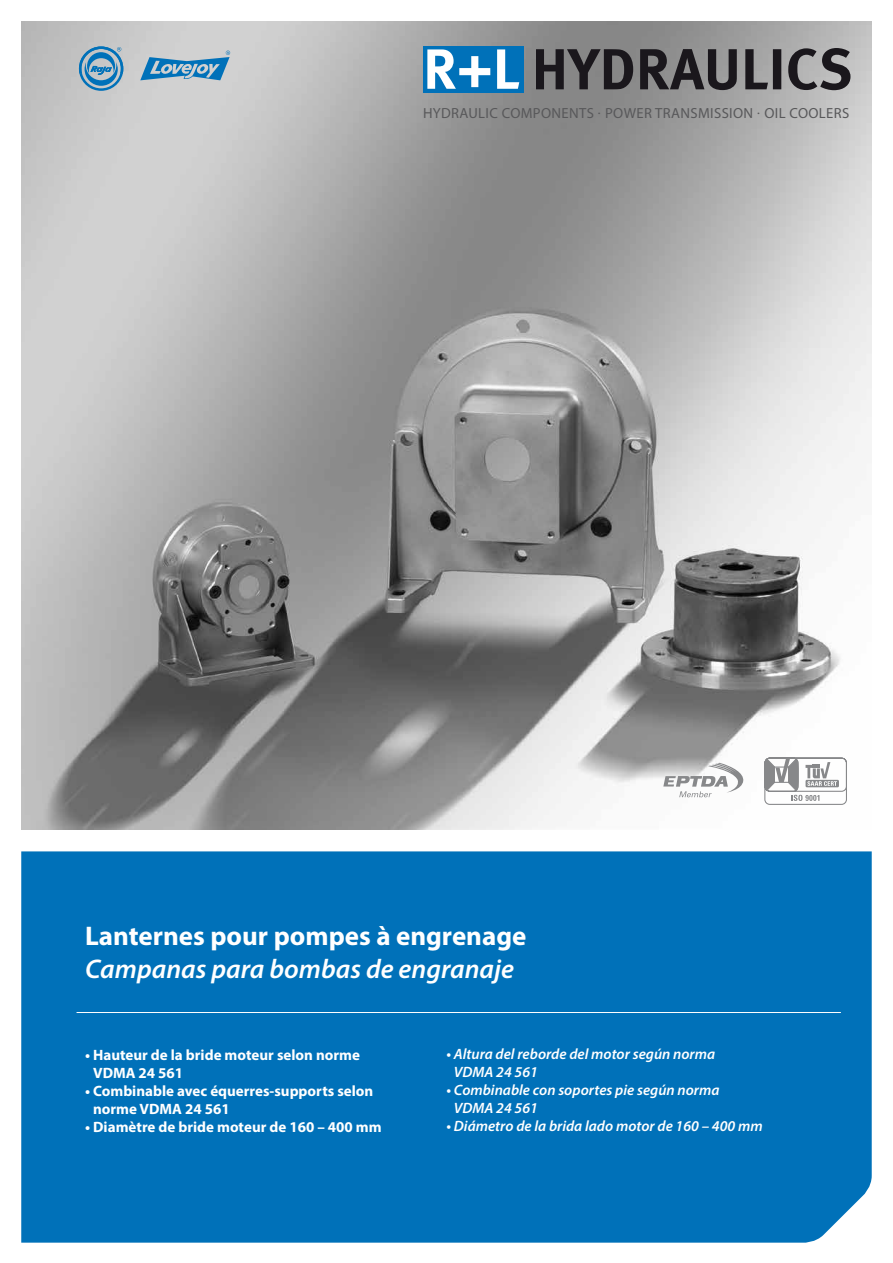
<style>
.page{position:relative;width:893px;height:1263px;background:#fff}
.page>*{position:absolute;margin:0;border:0;box-sizing:border-box;transform-origin:0 0}
.t1{font:700 27px "Myriad Pro";color:#fff}
.t2{font:italic 600 27px "Myriad Pro";color:#fff}
.t3{font:700 15px/18px "Myriad Pro";color:#fff}
.t4{font:italic 600 15px/18px "Myriad Pro";color:#fff}
.t5{font:14.7px "Myriad Pro";letter-spacing:.025em;color:#58585a}
.s1{font-weight:600}
</style>
<div class="page">
<div style="left:21px;top:851px;width:851px;height:391px;background:#0071b9"></div>
<img style="left:21px;top:21px;width:851px;height:808px">
<div style="left:423px;top:46px;width:100px;height:46px;background:#0071b9"></div>
<svg style="left:427px;top:49px;width:92px;height:40px"></svg>
<svg style="left:536px;top:48px;width:314px;height:42px;background:#5f5d60"></svg>
<svg style="left:79px;top:46px;width:44px;height:45px;background:#70a1c0"></svg>
<svg style="left:140px;top:51px;width:90px;height:29px;background:#79a8c6"></svg>
<hr style="left:77px;top:1012px;width:764px;height:1px;background:#fff">
<svg style="left:764px;top:757px;width:83px;height:48px"></svg>
<svg style="left:663px;top:763px;width:80px;height:34px"></svg>
<p class="t5" style="left:423px;top:104px;width:428px">HYDRAULIC COMPONENTS <span class="s1">.</span> POWER TRANSMISSION <span class="s1">.</span> OIL COOLERS</p>
<h1 class="t1" style="left:85px;top:918px;width:443px">Lanternes pour pompes à engrenage</h1>
<h1 class="t2" style="left:85px;top:952px;width:430px">Campanas para bombas de engranaje</h1>
<p class="t3" style="left:93px;top:1045px;width:268px;text-indent:-8px">• Hauteur de la bride moteur selon norme<br>VDMA 24 561</p>
<p class="t3" style="left:93px;top:1081px;width:282px;text-indent:-8px">• Combinable avec équerres-supports selon norme VDMA 24 561</p>
<p class="t3" style="left:85px;top:1117px;width:298px">• Diamètre de bride moteur de 160 – 400 mm</p>
<p class="t4" style="left:454px;top:1044px;width:263px;text-indent:-7px">• Altura del reborde del motor según norma<br>VDMA 24 561</p>
<p class="t4" style="left:454px;top:1080px;width:267px;text-indent:-7px">• Combinable con soportes pie según norma<br>VDMA 24 561</p>
<p class="t4" style="left:446px;top:1116px;width:318px">• Diámetro de la brida lado motor de 160 – 400 mm</p>
</div>
